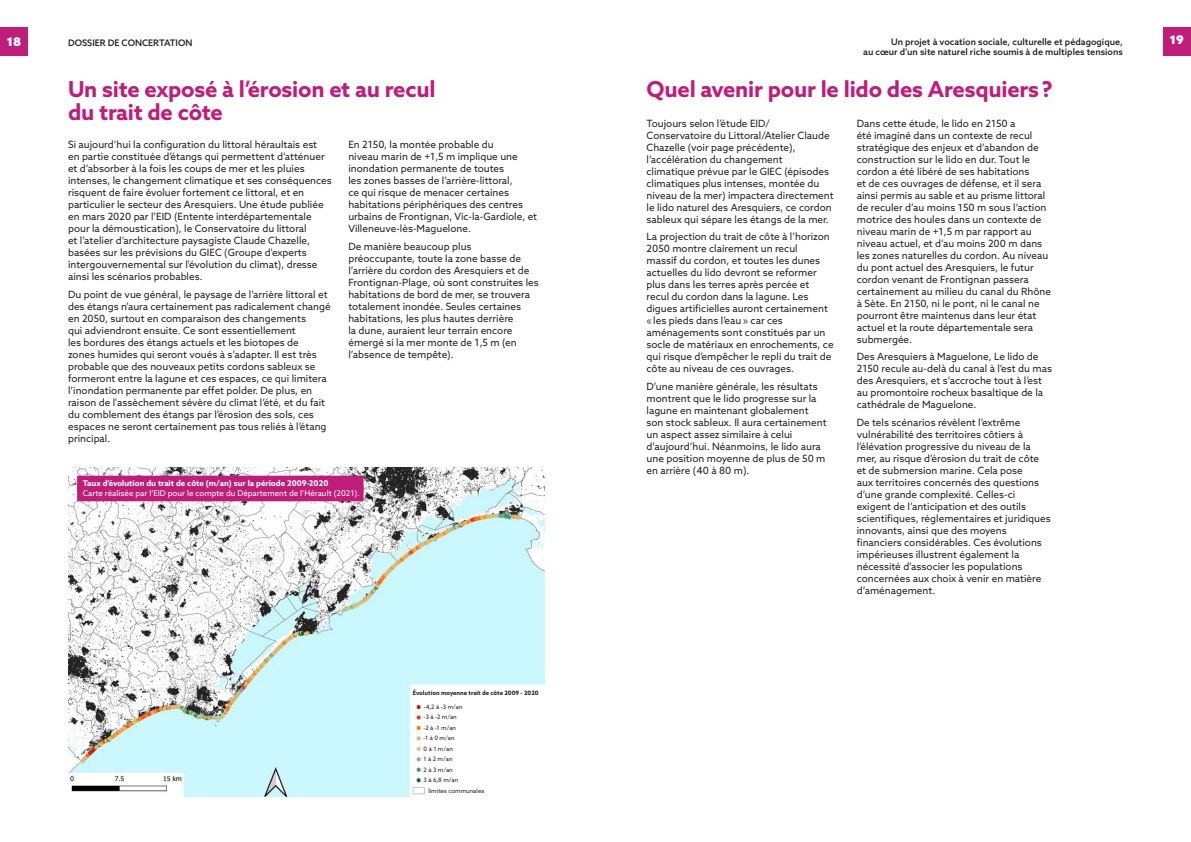
<style>
.page{position:relative;width:1191px;height:842px;background:#fff}
.page>*{position:absolute;margin:0;border:0;box-sizing:border-box;transform-origin:0 0}
.Titre_2{font:700 22px/23px "Azo Sans";letter-spacing:-.01em;color:#be1e79}
.t1{font:900 12px "Azo Sans";color:#fff}
.texte-courant{font:10px/12px "Azo Sans";color:#231f20}
.t2{font:500 9px "Azo Sans";color:#231f20}
.source{font:8px "Azo Sans";color:#fff}
.Titres_cartes{font:700 8px "Azo Sans";color:#fff}
.legende_6{font:6px "Azo Sans";color:#231f20}
.legende_6-2{font:700 6px "Azo Sans";color:#231f20}
</style>
<div class="page">
<div style="left:0;top:27px;width:28px;height:28px;background:#be1e79"></div>
<div style="left:1162px;top:27px;width:29px;height:28px;background:#be1e79"></div>
<img style="left:68px;top:468px;width:476px;height:329px">
<div style="left:77px;top:476px;width:286px;height:16px;background:#be1e79"></div>
<div style="left:77px;top:485px;width:286px;height:16px;background:#be1e79"></div>
<div style="left:413px;top:691px;width:133px;height:13px;background:#fff"></div>
<div style="left:425px;top:786px;width:108px;height:9px;background:#fff"></div>
<div style="left:423px;top:704px;width:68px;height:82px;background:#fff"></div>
<p class="t1" style="left:7px;top:34px;width:16px">18</p>
<p class="t2" style="left:891px;top:36px;width:233px">Un projet à vocation sociale, culturelle et pédagogique,</p>
<p class="t1" style="left:1169px;top:31px;width:16px">19</p>
<p class="t2" style="left:863px;top:46px;width:261px">au cœur d’un site naturel riche soumis à de multiples tensions</p>
<p class="t2" style="left:68px;top:37px;width:126px">DOSSIER DE CONCERTATION</p>
<p class="Titre_2" style="left:68px;top:77px;width:369px">Un site exposé à l’érosion et au recul du trait de côte</p>
<p class="Titre_2" style="left:646px;top:77px;width:407px">Quel avenir pour le lido des Aresquiers?</p>
<p class="texte-courant" style="left:68px;top:139px;width:265px">Si aujourd’hui la configuration du littoral héraultais est<br>en partie constituée d’étangs qui permettent d’atténuer et d’absorber à la fois les coups de mer et les pluies intenses, le changement climatique et ses conséquences risquent de faire évoluer fortement ce littoral, et en particulier le secteur des Aresquiers. Une étude publiée en mars 2020 par l’EID (Entente interdépartementale pour la démoustication), le Conservatoire du littoral<br>et l’atelier d’architecture paysagiste Claude Chazelle, basées sur les prévisions du GIEC (Groupe d'experts intergouvernemental sur l'évolution du climat), dresse ainsi les scénarios probables.</p>
<p class="texte-courant" style="left:68px;top:288px;width:264px">Du point de vue général, le paysage de l’arrière littoral et des étangs n’aura certainement pas radicalement changé en 2050, surtout en comparaison des changements<br>qui adviendront ensuite. Ce sont essentiellement<br>les bordures des étangs actuels et les biotopes de<br>zones humides qui seront voués à s’adapter. Il est très probable que des nouveaux petits cordons sableux se formeront entre la lagune et ces espaces, ce qui limitera l’inondation permanente par effet polder. De plus, en raison de l'assèchement sévère du climat l’été, et du fait du comblement des étangs par l’érosion des sols, ces espaces ne seront certainement pas tous reliés à l’étang principal.</p>
<p class="texte-courant" style="left:856px;top:117px;width:196px">Dans cette étude, le lido en 2150 a<br>été imaginé dans un contexte de recul stratégique des enjeux et d’abandon de construction sur le lido en dur. Tout le cordon a été libéré de ses habitations<br>et de ces ouvrages de défense, et il sera ainsi permis au sable et au prisme littoral de reculer d’au moins 150 m sous l’action motrice des houles dans un contexte de niveau marin de +1,5 m par rapport au niveau actuel, et d’au moins 200 m dans les zones naturelles du cordon. Au niveau du pont actuel des Aresquiers, le futur cordon venant de Frontignan passera certainement au milieu du canal du Rhône à Sète. En 2150, ni le pont, ni le canal ne pourront être maintenus dans leur état actuel et la route départementale sera submergée.</p>
<p class="texte-courant" style="left:856px;top:351px;width:197px">Des Aresquiers à Maguelone, Le lido de 2150 recule au-delà du canal à l’est du mas des Aresquiers, et s’accroche tout à l’est au promontoire rocheux basaltique de la cathédrale de Maguelone.</p>
<p class="texte-courant" style="left:856px;top:416px;width:195px">De tels scénarios révèlent l’extrême vulnérabilité des territoires côtiers à l’élévation progressive du niveau de la mer, au risque d’érosion du trait de côte et de submersion marine. Cela pose<br>aux territoires concernés des questions d’une grande complexité. Celles-ci exigent de l’anticipation et des outils scientifiques, réglementaires et juridiques innovants, ainsi que des moyens financiers considérables. Ces évolutions impérieuses illustrent également la nécessité d’associer les populations concernées aux choix à venir en matière d’aménagement.</p>
<p class="texte-courant" style="left:646px;top:117px;width:189px">Toujours selon l’étude EID/ Conservatoire du Littoral/Atelier Claude Chazelle (voir page précédente), l’accélération du changement climatique prévue par le GIEC (épisodes climatiques plus intenses, montée du niveau de la mer) impactera directement le lido naturel des Aresquiers, ce cordon sableux qui sépare les étangs de la mer.</p>
<p class="texte-courant" style="left:646px;top:231px;width:189px">La projection du trait de côte à l’horizon 2050 montre clairement un recul<br>massif du cordon, et toutes les dunes actuelles du lido devront se reformer plus dans les terres après percée et recul du cordon dans la lagune. Les digues artificielles auront certainement «les pieds dans l’eau» car ces aménagements sont constitués par un socle de matériaux en enrochements, ce qui risque d’empêcher le repli du trait de côte au niveau de ces ouvrages.</p>
<p class="texte-courant" style="left:646px;top:380px;width:182px">D’une manière générale, les résultats montrent que le lido progresse sur la lagune en maintenant globalement son stock sableux. Il aura certainement un aspect assez similaire à celui d’aujourd’hui. Néanmoins, le lido aura une position moyenne de plus de 50 m en arrière (40 à 80 m).</p>
<p class="texte-courant" style="left:348px;top:139px;width:190px">En 2150, la montée probable du<br>niveau marin de +1,5 m implique une inondation permanente de toutes<br>les zones basses de l’arrière-littoral,<br>ce qui risque de menacer certaines habitations périphériques des centres urbains de Frontignan, Vic-la-Gardiole, et Villeneuve-lès-Maguelone.</p>
<p class="texte-courant" style="left:348px;top:240px;width:192px">De manière beaucoup plus préoccupante, toute la zone basse de l’arrière du cordon des Aresquiers et de Frontignan-Plage, où sont construites les habitations de bord de mer, se trouvera totalement inondée. Seules certaines habitations, les plus hautes derrière<br>la dune, auraient leur terrain encore émergé si la mer monte de 1,5 m (en l’absence de tempête).</p>
<p class="Titres_cartes" style="left:83px;top:478px;width:247px">Taux d’évolution du trait de côte (m/an) sur la période 2009-2020</p>
<p class="source" style="left:83px;top:487px;width:278px">Carte réalisée par l’EID pour le compte du Département de l’Hérault (2021).</p>
<p class="legende_6-2" style="left:413px;top:689px;width:127px">Évolution moyenne trait de côte 2009 - 2020</p>
<p class="legende_6" style="left:423px;top:702px;width:41px">-4,2 à -3 m/an</p>
<p class="legende_6" style="left:423px;top:713px;width:35px">-3 à -2 m/an</p>
<p class="legende_6" style="left:423px;top:723px;width:34px">-2 à -1 m/an</p>
<p class="legende_6" style="left:423px;top:734px;width:32px">-1 à 0 m/an</p>
<p class="legende_6" style="left:423px;top:744px;width:31px">0 à 1 m/an</p>
<p class="legende_6" style="left:423px;top:755px;width:30px">1 à 2 m/an</p>
<p class="legende_6" style="left:423px;top:765px;width:31px">2 à 3 m/an</p>
<p class="legende_6" style="left:423px;top:776px;width:36px">3 à 6,8 m/an</p>
<p class="legende_6" style="left:428px;top:787px;width:58px">limites communales</p>
</div>
